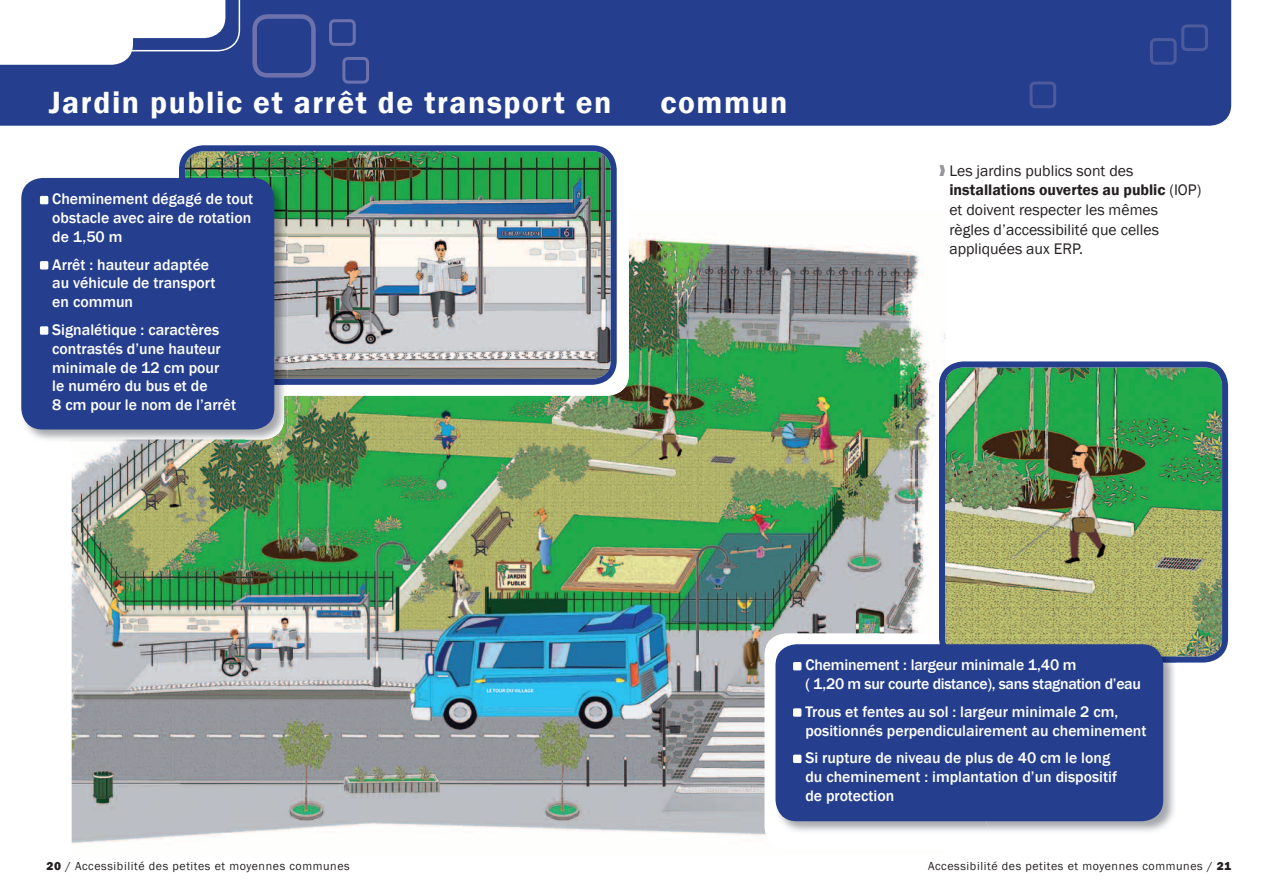
<style>
.page{position:relative;width:1276px;height:893px;background:#fff}
.page>*{position:absolute;margin:0;border:0;box-sizing:border-box;transform-origin:0 0}
.t1{font:600 31.5px "Franklin Gothic";letter-spacing:.05em;color:#fff}
.t2{font:500 15.75px/18.9px "Franklin Gothic";color:#fff}
.t3{font:15.75px/19.6px "Franklin Gothic";color:#231f20}
.t4{font:500 15.75px/18.9px "Franklin Gothic";letter-spacing:-.02em;color:#fff}
.t5{font:12px "Franklin Gothic";letter-spacing:.05em;color:#231f20}
.s1{color:#939598}
.s2{font-weight:600}
.s3{font-weight:800}
</style>
<div class="page">
<img style="left:72px;top:233px;width:874px;height:611px">
<div style="left:241px;top:159px;width:388px;height:237px;background:#fff;border-radius:21px"></div>
<div style="left:765px;top:634px;width:336px;height:215px;background:#fff;border-radius:21px"></div>
<img style="left:179px;top:145px;width:438px;height:240px">
<img style="left:939px;top:361px;width:289px;height:302px">
<img style="left:245px;top:396px;width:43px;height:47px">
<img style="left:72px;top:439px;width:173px;height:4px">
<img style="left:21px;top:385px;width:263px;height:54px">
<img style="left:179px;top:177px;width:109px;height:208px">
<div style="left:21px;top:178px;width:253px;height:251px;background:#253f8e;border-radius:21px"></div>
<img style="left:777px;top:644px;width:208px;height:188px">
<img style="left:985px;top:663px;width:190px;height:169px">
<img style="left:939px;top:643px;width:237px;height:20px">
<div style="left:775px;top:644px;width:388px;height:177px;background:#253f8e;border-radius:21px"></div>
<div style="left:40px;top:196px;width:8px;height:8px;background:#fff;border-radius:2px"></div>
<div style="left:40px;top:261px;width:8px;height:8px;background:#fff;border-radius:2px"></div>
<div style="left:40px;top:326px;width:8px;height:9px;background:#fff;border-radius:2px"></div>
<div style="left:793px;top:662px;width:8px;height:8px;background:#fff;border-radius:2px"></div>
<div style="left:793px;top:708px;width:8px;height:9px;background:#fff;border-radius:2px"></div>
<div style="left:793px;top:755px;width:8px;height:8px;background:#fff;border-radius:2px"></div>
<div style="left:0;top:0;width:1231px;height:126px;background:#253f8e"></div>
<svg style="left:252px;top:14px;width:64px;height:64px"></svg>
<svg style="left:342px;top:57px;width:27px;height:27px"></svg>
<svg style="left:329px;top:19px;width:27px;height:27px"></svg>
<svg style="left:1150px;top:24px;width:58px;height:41px"></svg>
<svg style="left:1029px;top:81px;width:27px;height:27px"></svg>
<svg style="left:0;top:0;width:240px;height:65px"></svg>
<h1 class="t1" style="left:49px;top:83px;width:564px">Jardin public et arrêt de transport en</h1>
<h1 class="t1" style="left:660px;top:83px;width:129px">commun</h1>
<p class="t2" style="left:52px;top:190px;width:202px">Cheminement dégagé de tout obstacle avec aire de rotation de 1,50 m</p>
<p class="t2" style="left:52px;top:255px;width:165px">Arrêt : hauteur adaptée au véhicule de transport en commun</p>
<p class="t2" style="left:52px;top:320px;width:185px">Signalétique : caractères contrastés d’une hauteur minimale de 12 cm pour<br>le numéro du bus et de<br>8 cm pour le nom de l’arrêt</p>
<p class="t3" style="left:949px;top:161px;width:253px;text-indent:-10px"><span class="s1">❱</span> Les jardins publics sont des <span class="s2">installations ouvertes au public</span> (IOP) et doivent respecter les mêmes règles d’accessibilité que celles appliquées aux ERP.</p>
<p class="t4" style="left:805px;top:656px;width:337px">Cheminement : largeur minimale 1,40 m<br>( 1,20 m sur courte distance), sans stagnation d’eau</p>
<p class="t2" style="left:805px;top:702px;width:343px">Trous et fentes au sol : largeur minimale 2 cm, positionnés perpendiculairement au cheminement</p>
<p class="t2" style="left:805px;top:748px;width:313px">Si rupture de niveau de plus de 40 cm le long du cheminement : implantation d’un dispositif de protection</p>
<p class="t5" style="left:47px;top:859px;width:305px"><span class="s3">20</span> / Accessibilité des petites et moyennes communes</p>
<p class="t5" style="left:928px;top:859px;width:304px">Accessibilité des petites et moyennes communes / <span class="s3">21</span></p>
</div>
